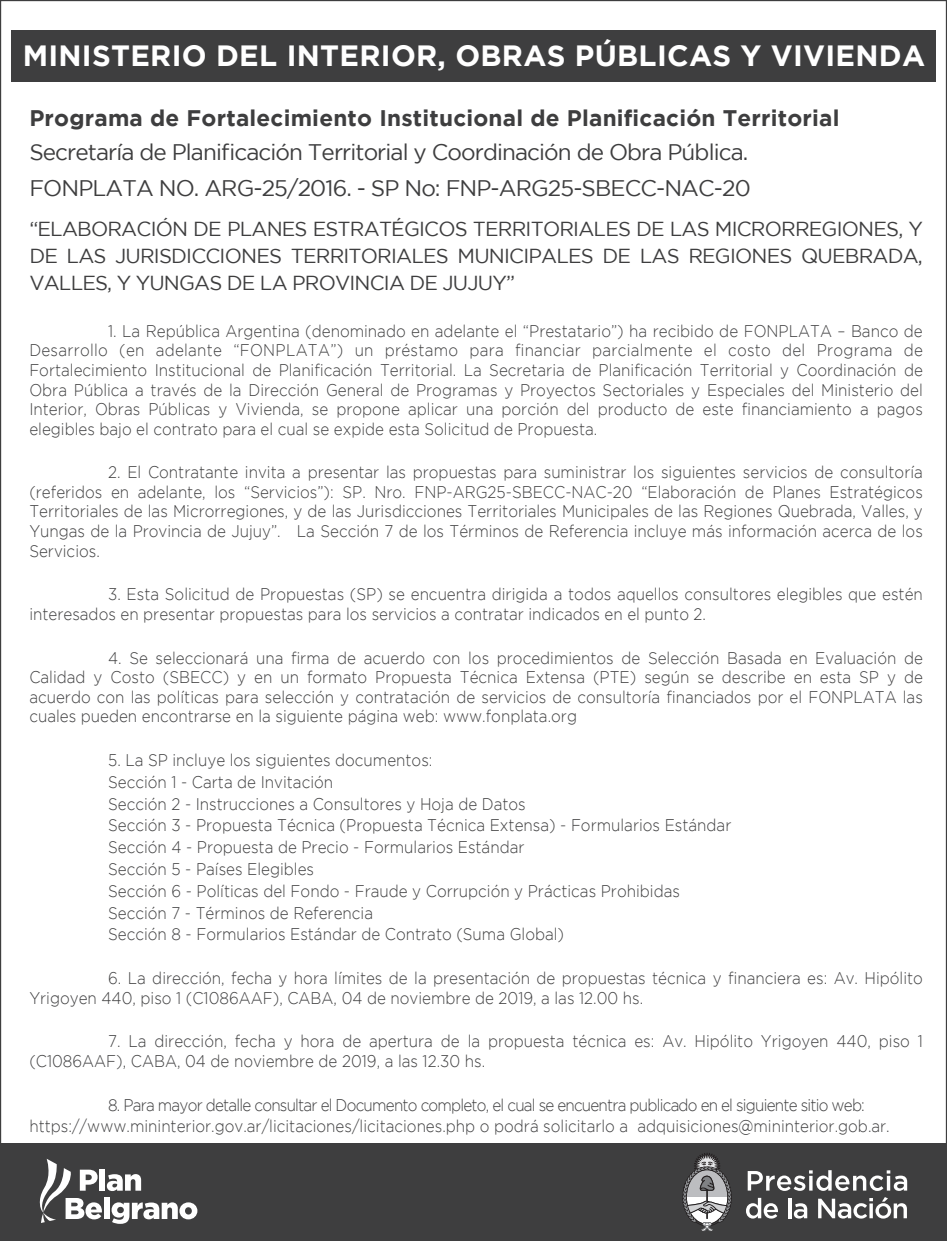
<style>
.page{position:relative;width:947px;height:1241px;background:#fff}
.page>*{position:absolute;margin:0;border:0;box-sizing:border-box;transform-origin:0 0}
.t1{font:700 29.25px "Gotham";letter-spacing:.01em;color:#fff}
.t2{font:22.5px/36px "Gotham";letter-spacing:-.04em;color:#3e3e3f}
.t3{font:700 22.5px "Gotham";letter-spacing:.01em;color:#3e3e3f}
.t4{font:20.25px/27px "Gotham";letter-spacing:-.04em;color:#3e3e3f;text-align:justify}
.t5{font:300 16.88px/19.6px "Gotham";color:#3e3e3f;scale:.9 1}
</style>
<div class="page">
<div style="left:0;top:1143px;width:946px;height:97px;background:#3e3e3f"></div>
<div style="left:11px;top:30px;width:924px;height:51px;background:#3e3e3f"></div>
<svg style="left:39px;top:1159px;width:158px;height:65px"></svg>
<svg style="left:747px;top:1170px;width:160px;height:21px"></svg>
<svg style="left:746px;top:1198px;width:31px;height:21px"></svg>
<svg style="left:788px;top:1198px;width:3px;height:20px"></svg>
<svg style="left:793px;top:1203px;width:14px;height:16px"></svg>
<svg style="left:818px;top:1197px;width:88px;height:22px"></svg>
<svg style="left:682px;top:1153px;width:49px;height:78px"></svg>
<h1 class="t1" style="left:23px;top:39px;width:903px">MINISTERIO DEL INTERIOR, OBRAS PÚBLICAS Y VIVIENDA</h1>
<h2 class="t3" style="left:29px;top:105px;width:811px">Programa de Fortalecimiento Institucional de Planificación Territorial</h2>
<h2 class="t2" style="left:29px;top:133px;width:723px">Secretaría de Planificación Territorial y Coordinación de Obra Pública.<br>FONPLATA NO. ARG-25/2016. - SP No: FNP-ARG25-SBECC-NAC-20</h2>
<p class="t4" style="left:29px;top:215px;width:894px">“ELABORACIÓN DE PLANES ESTRATÉGICOS TERRITORIALES DE LAS MICRORREGIONES, Y DE LAS JURISDICCIONES TERRITORIALES MUNICIPALES DE LAS REGIONES QUEBRADA, VALLES, Y YUNGAS DE LA PROVINCIA DE JUJUY”</p>
<p class="t5" style="left:29px;top:321px;width:994px;text-align:justify;text-indent:79px">1. La República Argentina (denominado en adelante el “Prestatario”) ha recibido de FONPLATA – Banco de Desarrollo (en adelante “FONPLATA”) un préstamo para financiar parcialmente el costo del Programa de Fortalecimiento Institucional de Planificación Territorial. La Secretaria de Planificación Territorial y Coordinación de Obra Pública a través de la Dirección General de Programas y Proyectos Sectoriales y Especiales del Ministerio del Interior, Obras Públicas y Vivienda, se propone aplicar una porción del producto de este financiamiento a pagos elegibles bajo el contrato para el cual se expide esta Solicitud de Propuesta.</p>
<p class="t5" style="left:29px;top:462px;width:994px;text-align:justify;text-indent:79px">2. El Contratante invita a presentar las propuestas para suministrar los siguientes servicios de consultoría (referidos en adelante, los “Servicios”): SP. Nro. FNP-ARG25-SBECC-NAC-20 “Elaboración de Planes Estratégicos Territoriales de las Microrregiones, y de las Jurisdicciones Territoriales Municipales de las Regiones Quebrada, Valles, y Yungas de la Provincia de Jujuy”. La Sección 7 de los Términos de Referencia incluye más información acerca de los Servicios.</p>
<p class="t5" style="left:29px;top:584px;width:994px;text-indent:79px">3. Esta Solicitud de Propuestas (SP) se encuentra dirigida a todos aquellos consultores elegibles que estén interesados en presentar propuestas para los servicios a contratar indicados en el punto 2.</p>
<p class="t5" style="left:29px;top:648px;width:994px;text-align:justify;text-indent:79px">4. Se seleccionará una firma de acuerdo con los procedimientos de Selección Basada en Evaluación de Calidad y Costo (SBECC) y en un formato Propuesta Técnica Extensa (PTE) según se describe en esta SP y de acuerdo con las políticas para selección y contratación de servicios de consultoría financiados por el FONPLATA las cuales pueden encontrarse en la siguiente página web: www.fonplata.org</p>
<p class="t5" style="left:108px;top:749px;width:694px;line-height:21.8px">5. La SP incluye los siguientes documentos:<br>Sección 1 - Carta de Invitación<br>Sección 2 - Instrucciones a Consultores y Hoja de Datos<br>Sección 3 - Propuesta Técnica (Propuesta Técnica Extensa) - Formularios Estándar Sección 4 - Propuesta de Precio - Formularios Estándar<br>Sección 5 - Países Elegibles<br>Sección 6 - Políticas del Fondo - Fraude y Corrupción y Prácticas Prohibidas Sección 7 - Términos de Referencia<br>Sección 8 - Formularios Estándar de Contrato (Suma Global)</p>
<p class="t5" style="left:29px;top:968px;width:994px;text-indent:79px">6. La dirección, fecha y hora límites de la presentación de propuestas técnica y financiera es: Av. Hipólito<br>Yrigoyen 440, piso 1 (C1086AAF), CABA, 04 de noviembre de 2019, a las 12.00 hs.</p>
<p class="t5" style="left:29px;top:1031px;width:994px;text-indent:79px">7. La dirección, fecha y hora de apertura de la propuesta técnica es: Av. Hipólito Yrigoyen 440, piso 1 (C1086AAF), CABA, 04 de noviembre de 2019, a las 12.30 hs.</p>
<p class="t5" style="left:29px;top:1093px;width:957px;line-height:21.8px;text-indent:79px">8. Para mayor detalle consultar el Documento completo, el cual se encuentra publicado en el siguiente sitio web: https://www.mininterior.gov.ar/licitaciones/licitaciones.php o podrá solicitarlo a adquisiciones@mininterior.gob.ar.</p>
</div>
